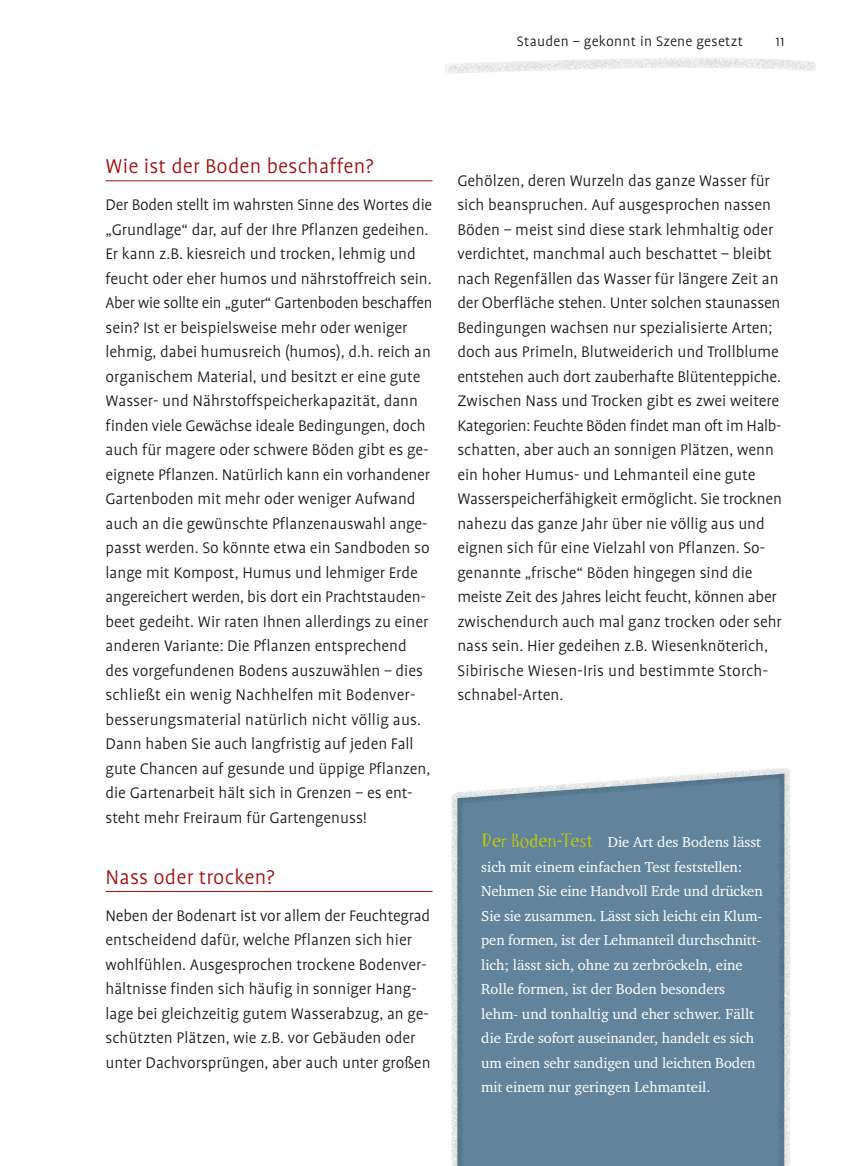
<style>
.page{position:relative;width:844px;height:1166px;background:#fff}
.page>*{position:absolute;margin:0;border:0;box-sizing:border-box;transform-origin:0 0}
.t1{font:300 22.75px "UV Profile";letter-spacing:.01em;color:#a10e0e}
.t2{font:300 17.5px/24.5px "UV Profile";color:#1b1819}
.t3{font:300 15.75px "UV Profile";letter-spacing:.02em;color:#1b1819}
.t4{font:14.88px/24.5px "UV Charter";letter-spacing:-.01em;color:#fff}
.s1{font-family:"Freeride";font-size:19.25px;color:#c7ce00}
</style>
<div class="page">
<svg style="left:445px;top:58px;width:371px;height:16px"></svg>
<hr style="left:105px;top:180px;width:327px;height:1px;background:#a10e0e">
<hr style="left:105px;top:891px;width:327px;height:1px;background:#a10e0e">
<svg style="left:451px;top:768px;width:340px;height:398px;background:#6c8ca2"></svg>
<p class="t3" style="left:516px;top:34px;width:228px">Stauden – gekonnt in Szene gesetzt</p>
<p class="t3" style="left:775px;top:34px;width:11px">11</p>
<h1 class="t1" style="left:105px;top:155px;width:269px">Wie ist der Boden beschaffen?</h1>
<p class="t2" style="left:105px;top:193px;width:328px">Der Boden stellt im wahrsten Sinne des Wortes die „Grundlage“ dar, auf der Ihre Pflanzen gedeihen.<br>Er kann z.B. kiesreich und trocken, lehmig und feucht oder eher humos und nährstoffreich sein.<br>Aber wie sollte ein „guter“ Gartenboden beschaffen sein? Ist er beispielsweise mehr oder weniger lehmig, dabei humusreich (humos), d.h. reich an organischem Material, und besitzt er eine gute Wasser- und Nährstoffspeicherkapazität, dann finden viele Gewächse ideale Bedingungen, doch auch für magere oder schwere Böden gibt es ge&shy;eignete Pflanzen. Natürlich kann ein vorhandener Gartenboden mit mehr oder weniger Aufwand auch an die gewünschte Pflanzenauswahl ange&shy;passt werden. So könnte etwa ein Sandboden so lange mit Kompost, Humus und lehmiger Erde angereichert werden, bis dort ein Prachtstauden&shy;beet gedeiht. Wir raten Ihnen allerdings zu einer anderen Variante: Die Pflanzen entsprechend des vorgefundenen Bodens auszuwählen – dies schließt ein wenig Nachhelfen mit Bodenver&shy;besserungsmaterial natürlich nicht völlig aus.<br>Dann haben Sie auch langfristig auf jeden Fall gute Chancen auf gesunde und üppige Pflanzen, die Gartenarbeit hält sich in Grenzen – es ent&shy;steht mehr Freiraum für Gartengenuss!</p>
<h1 class="t1" style="left:105px;top:865px;width:171px">Nass oder trocken?</h1>
<p class="t2" style="left:105px;top:903px;width:326px">Neben der Bodenart ist vor allem der Feuchtegrad entscheidend dafür, welche Pflanzen sich hier wohlfühlen. Ausgesprochen trockene Bodenver&shy;hältnisse finden sich häufig in sonniger Hang&shy;lage bei gleichzeitig gutem Wasserabzug, an ge&shy;schützten Plätzen, wie z.B. vor Gebäuden oder unter Dachvorsprüngen, aber auch unter großen</p>
<p class="t2" style="left:457px;top:168px;width:326px">Gehölzen, deren Wurzeln das ganze Wasser für sich beanspruchen. Auf ausgesprochen nassen Böden – meist sind diese stark lehmhaltig oder verdichtet, manchmal auch beschattet – bleibt nach Regenfällen das Wasser für längere Zeit an der Oberfläche stehen. Unter solchen staunassen Bedingungen wachsen nur spezialisierte Arten; doch aus Primeln, Blutweiderich und Trollblume entstehen auch dort zauberhafte Blütenteppiche.<br>Zwischen Nass und Trocken gibt es zwei weitere Kategorien: Feuchte Böden findet man oft im Halb&shy;schatten, aber auch an sonnigen Plätzen, wenn ein hoher Humus- und Lehmanteil eine gute Wasserspeicherfähigkeit ermöglicht. Sie trocknen nahezu das ganze Jahr über nie völlig aus und eignen sich für eine Vielzahl von Pflanzen. So&shy;genannte „frische“ Böden hingegen sind die meiste Zeit des Jahres leicht feucht, können aber zwischendurch auch mal ganz trocken oder sehr nass sein. Hier gedeihen z.B. Wiesenknöterich, Sibirische Wiesen-Iris und bestimmte Storch&shy;schnabel-Arten.</p>
<p class="t4" style="left:481px;top:829px;width:283px"><span class="s1">Der Boden-Test</span> Die Art des Bodens lässt sich mit einem einfachen Test feststellen:<br>Nehmen Sie eine Handvoll Erde und drücken Sie sie zusammen. Lässt sich leicht ein Klum&shy;pen formen, ist der Lehmanteil durchschnitt&shy;lich; lässt sich, ohne zu zerbröckeln, eine Rolle formen, ist der Boden besonders lehm- und tonhaltig und eher schwer. Fällt die Erde sofort auseinander, handelt es sich um einen sehr sandigen und leichten Boden mit einem nur geringen Lehmanteil.</p>
</div>
